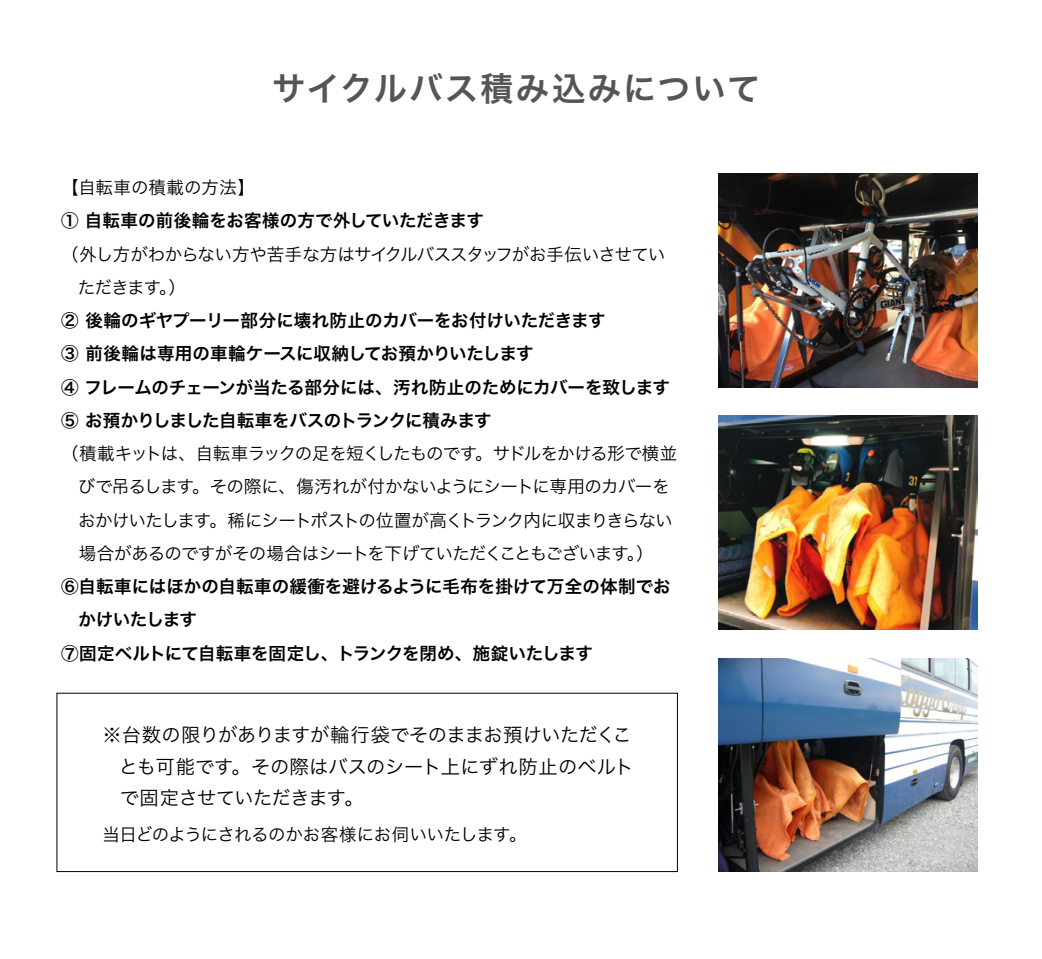
<style>
.page{position:relative;width:1042px;height:959px;background:#fff}
.page>*{position:absolute;margin:0;border:0;box-sizing:border-box;transform-origin:0 0}
.t1{font:33.25px "Hira Kaku Pro W6";letter-spacing:.06em;color:#555}
.t2{font:19.25px/31.5px "Hira Kaku Pro W3";letter-spacing:-.02em;color:#000;text-align:justify}
.t3{font:17.5px/33.2px "Hira Kaku Pro W3";letter-spacing:-.04em;color:#000}
.t4{font:17.5px/33.2px "Hira Kaku Pro W6";letter-spacing:-.01em;color:#000}
.t5{font:17.5px "Hira Kaku Pro W3";color:#000}
.t6{font:17.5px "Hira Kaku Pro W6";letter-spacing:-.035em;color:#000}
</style>
<div class="page">
<div style="left:57px;top:693px;width:621px;height:179px;border:1px solid #000"></div>
<img style="left:718px;top:174px;width:259px;height:213px">
<img style="left:718px;top:416px;width:259px;height:213px">
<img style="left:718px;top:658px;width:259px;height:213px">
<h1 class="t1" style="left:272px;top:59px;width:490px">サイクルバス積み込みについて</h1>
<p class="t5" style="left:61px;top:172px;width:195px">【自転車の積載の方法】</p>
<p class="t4" style="left:61px;top:203px;width:424px">① 自転車の前後輪をお客様の方で外していただきます</p>
<p class="t3" style="left:78px;top:236px;width:589px;text-indent:-17px">（外し方がわからない方や苦手な方はサイクルバススタッフがお手伝いさせていただきます。）</p>
<p class="t4" style="left:61px;top:303px;width:610px">② 後輪のギヤプーリー部分に壊れ防止のカバーをお付けいただきます<br>③ 前後輪は専用の車輪ケースに収納してお預かりいたします<br>④ フレームのチェーンが当たる部分には、汚れ防止のためにカバーを致します⑤ お預かりしました自転車をバスのトランクに積みます</p>
<p class="t3" style="left:78px;top:436px;width:601px;text-indent:-17px">（積載キットは、自転車ラックの足を短くしたものです。サドルをかける形で横並びで吊るします。その際に、傷汚れが付かないようにシートに専用のカバーをおかけいたします。稀にシートポストの位置が高くトランク内に収まりきらない場合があるのですがその場合はシートを下げていただくこともございます。）</p>
<p class="t4" style="left:61px;top:569px;width:611px">⑥自転車にはほかの自転車の緩衝を避けるように毛布を掛けて万全の体制でお</p>
<p class="t6" style="left:78px;top:604px;width:120px">かけいたします</p>
<p class="t4" style="left:61px;top:636px;width:533px">⑦固定ベルトにて自転車を固定し、トランクを閉め、施錠いたします</p>
<p class="t2" style="left:119px;top:718px;width:516px;text-indent:-17px">※台数の限りがありますが輪行袋でそのままお預けいただくことも可能です。その際はバスのシート上にずれ防止のベルトで固定させていただきます。</p>
<p class="t3" style="left:102px;top:816px;width:426px">当日どのようにされるのかお客様にお伺いいたします。</p>
</div>
